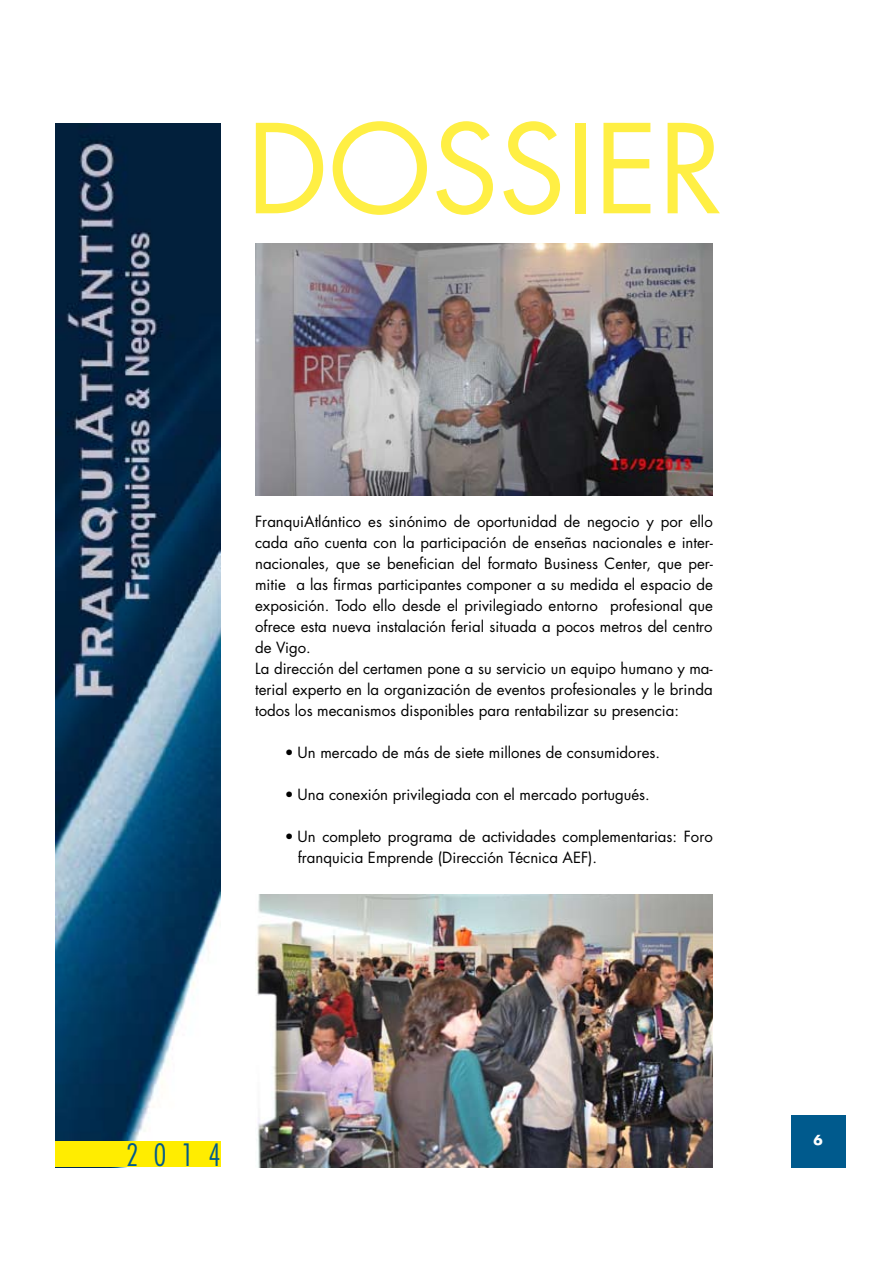
<style>
.page{position:relative;width:893px;height:1263px;background:#fff}
.page>*{position:absolute;margin:0;border:0;box-sizing:border-box;transform-origin:0 0}
.t1{font:120px "Futura";color:#ffef44}
.t2{font:300 condensed 30px "Futura";color:#005a8d}
.t3{font:15px/21px "Futura";color:#000}
.t4{font:700 13.5px "Futura";color:#fff}
</style>
<div class="page">
<img style="left:55px;top:123px;width:166px;height:1019px">
<div style="left:791px;top:1115px;width:54px;height:52px;background:#005a8d"></div>
<div style="left:55px;top:1142px;width:166px;height:25px;background:#ffed00"></div>
<img style="left:255px;top:243px;width:458px;height:252px">
<img style="left:256px;top:894px;width:457px;height:273px">
<h1 class="t1" style="left:247px;top:87px;width:478px">DOSSIER</h1>
<p class="t3" style="left:255px;top:510px;width:459px">FranquiAtlántico es sinónimo de oportunidad de negocio y por ello cada año cuenta con la participación de enseñas nacionales e inter&shy;nacionales, que se benefician del formato Business Center, que per&shy;mitie a las firmas participantes componer a su medida el espacio de exposición. Todo ello desde el privilegiado entorno profesional que ofrece esta nueva instalación ferial situada a pocos metros del centro de Vigo.<br>La dirección del certamen pone a su servicio un equipo humano y ma&shy;terial experto en la organización de eventos profesionales y le brinda todos los mecanismos disponibles para rentabilizar su presencia:</p>
<p class="t3" style="left:285px;top:741px;width:377px">• Un mercado de más de siete millones de consumidores.</p>
<p class="t3" style="left:285px;top:783px;width:366px">• Una conexión privilegiada con el mercado portugués.</p>
<p class="t3" style="left:298px;top:825px;width:417px;text-indent:-13px">• Un completo programa de actividades complementarias: Foro franquicia Emprende (Dirección Técnica AEF).</p>
<h2 class="t2" style="left:126px;top:1136px;width:96px">2014</h2>
<p class="t4" style="left:813px;top:1131px;width:11px">6</p>
</div>
